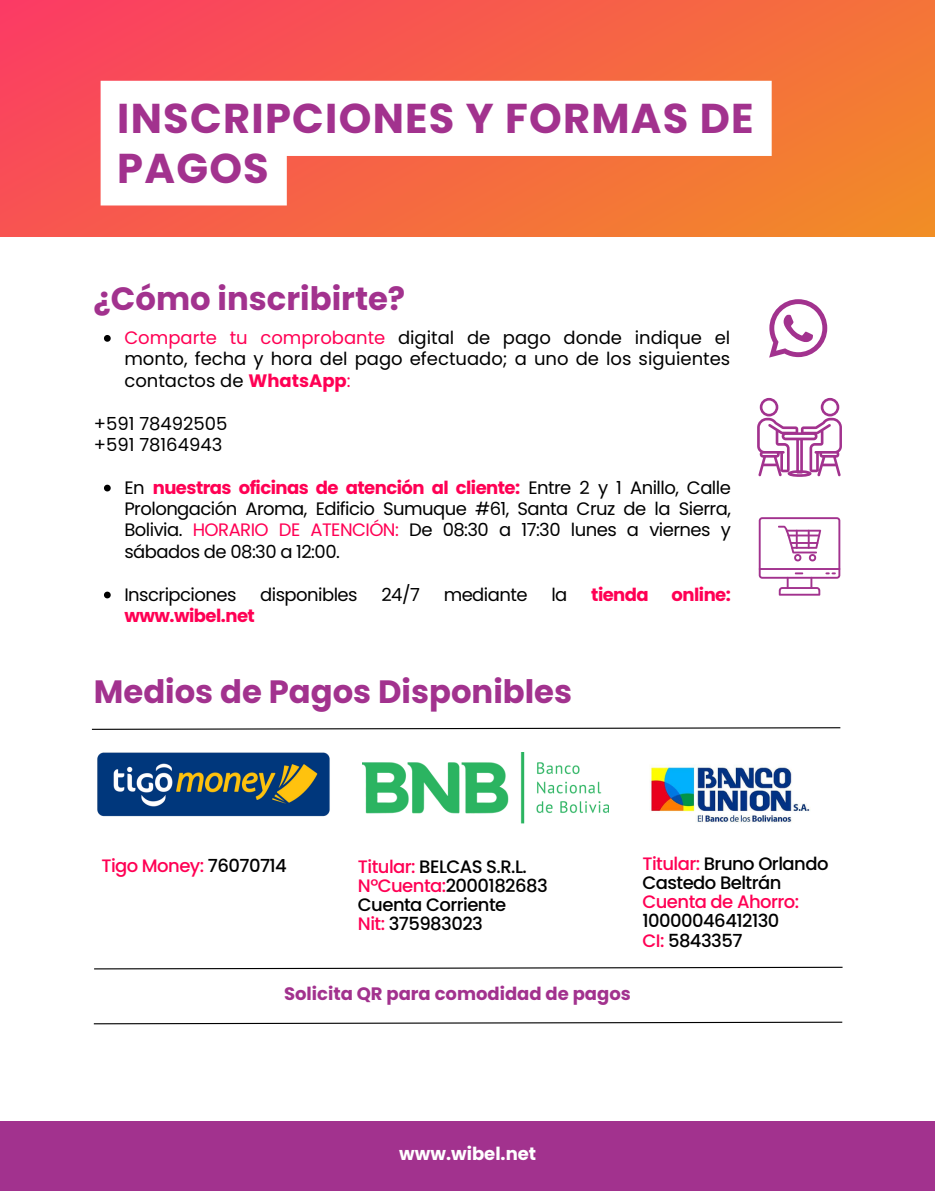
<style>
.page{position:relative;width:935px;height:1191px;background:#fff}
.page>*{position:absolute;margin:0;border:0;box-sizing:border-box;transform-origin:0 0}
.t1{font:700 41.55px/49.5px "Poppins";letter-spacing:.03em;color:#a2328e}
.t2{font:700 32.25px "Poppins";color:#a2328e}
.t3{font:18px/21.3px "Poppins";letter-spacing:-.03em;color:#000;text-align:justify}
.t4{font:500 18px/19.2px "Poppins";letter-spacing:-.03em;color:#000}
.t5{font:500 18px/19.2px "Poppins";letter-spacing:-.03em;color:#ff0054}
.t6{font:700 18px "Poppins";color:#a2328e}
.t7{font:700 18px "Poppins";letter-spacing:-.03em;color:#ff0054}
.t8{font:18px "Poppins";color:#000}
.t9{font:700 18px "Poppins";color:#fff}
.s1{color:#ff0054}
.s2{font-weight:700;color:#ff0054}
.s3{color:#000}
</style>
<div class="page">
<svg style="left:757px;top:398px;width:84px;height:78px"></svg>
<svg style="left:758px;top:517px;width:82px;height:78px"></svg>
<svg style="left:769px;top:299px;width:58px;height:58px"></svg>
<svg style="left:104px;top:335px;width:7px;height:7px"></svg>
<svg style="left:104px;top:484px;width:7px;height:7px"></svg>
<svg style="left:104px;top:591px;width:7px;height:7px"></svg>
<img style="left:650px;top:765px;width:160px;height:58px">
<img style="left:363px;top:752px;width:245px;height:71px">
<img style="left:97px;top:752px;width:233px;height:65px">
<svg style="left:94px;top:966px;width:749px;height:3px"></svg>
<svg style="left:93px;top:1021px;width:750px;height:3px"></svg>
<svg style="left:91px;top:727px;width:750px;height:3px"></svg>
<svg style="left:1px;top:0;width:934px;height:236px"></svg>
<svg style="left:101px;top:81px;width:671px;height:124px"></svg>
<div style="left:0;top:1121px;width:935px;height:69px;background:#a2328e"></div>
<p class="t1" style="left:117px;top:94px;width:638px">INSCRIPCIONES Y FORMAS DE<br>PAGOS</p>
<p class="t2" style="left:94px;top:276px;width:313px">¿Cómo inscribirte?</p>
<p class="t3" style="left:124px;top:327px;width:607px"><span class="s1">Comparte tu comprobante</span> digital de pago donde indique el monto, fecha y hora del pago efectuado; a uno de los siguientes contactos de <span class="s2">WhatsApp</span><span class="s1">:</span></p>
<p class="t8" style="left:94px;top:410px;width:135px">+591 78492505</p>
<p class="t8" style="left:94px;top:432px;width:130px">+591 78164943</p>
<p class="t3" style="left:124px;top:476px;width:608px">En <span class="s2">nuestras oficinas de atención al cliente:</span> Entre 2 y 1 Anillo, Calle Prolongación Aroma, Edificio Sumuque #61, Santa Cruz de la Sierra, Bolivia. <span class="s1">HORARIO DE ATENCIÓN:</span> De 08:30 a 17:30 lunes a viernes y sábados de 08:30 a 12:00.</p>
<p class="t3" style="left:124px;top:583px;width:114px">Inscripciones</p>
<p class="t3" style="left:260px;top:583px;width:99px">disponibles</p>
<p class="t3" style="left:381px;top:583px;width:40px">24/7</p>
<p class="t3" style="left:444px;top:583px;width:85px">mediante</p>
<p class="t3" style="left:551px;top:583px;width:18px">la</p>
<p class="t7" style="left:591px;top:581px;width:59px">tienda</p>
<p class="t7" style="left:672px;top:581px;width:61px">online:</p>
<p class="t7" style="left:124px;top:603px;width:132px">www.wibel.net</p>
<p class="t2" style="left:94px;top:669px;width:480px">Medios de Pagos Disponibles</p>
<p class="t5" style="left:101px;top:856px;width:187px">Tigo Money: <span class="s3">76070714</span></p>
<p class="t4" style="left:358px;top:856px;width:170px"><span class="s1">Titular:</span> BELCAS S.R.L.</p>
<p class="t4" style="left:358px;top:875px;width:191px"><span class="s1">NºCuenta:</span>2000182683<br>Cuenta Corriente</p>
<p class="t4" style="left:358px;top:913px;width:127px"><span class="s1">Nit:</span> 375983023</p>
<p class="t4" style="left:642px;top:854px;width:188px"><span class="s1">Titular:</span> Bruno Orlando<br>Castedo Beltrán</p>
<p class="t5" style="left:642px;top:892px;width:158px">Cuenta de Ahorro:<br><span class="s3">10000046412130</span></p>
<p class="t4" style="left:642px;top:930px;width:101px"><span class="s1">CI:</span> 5843357</p>
<p class="t6" style="left:284px;top:981px;width:348px">Solicita QR para comodidad de pagos</p>
<p class="t9" style="left:399px;top:1140px;width:138px">www.wibel.net</p>
</div>
